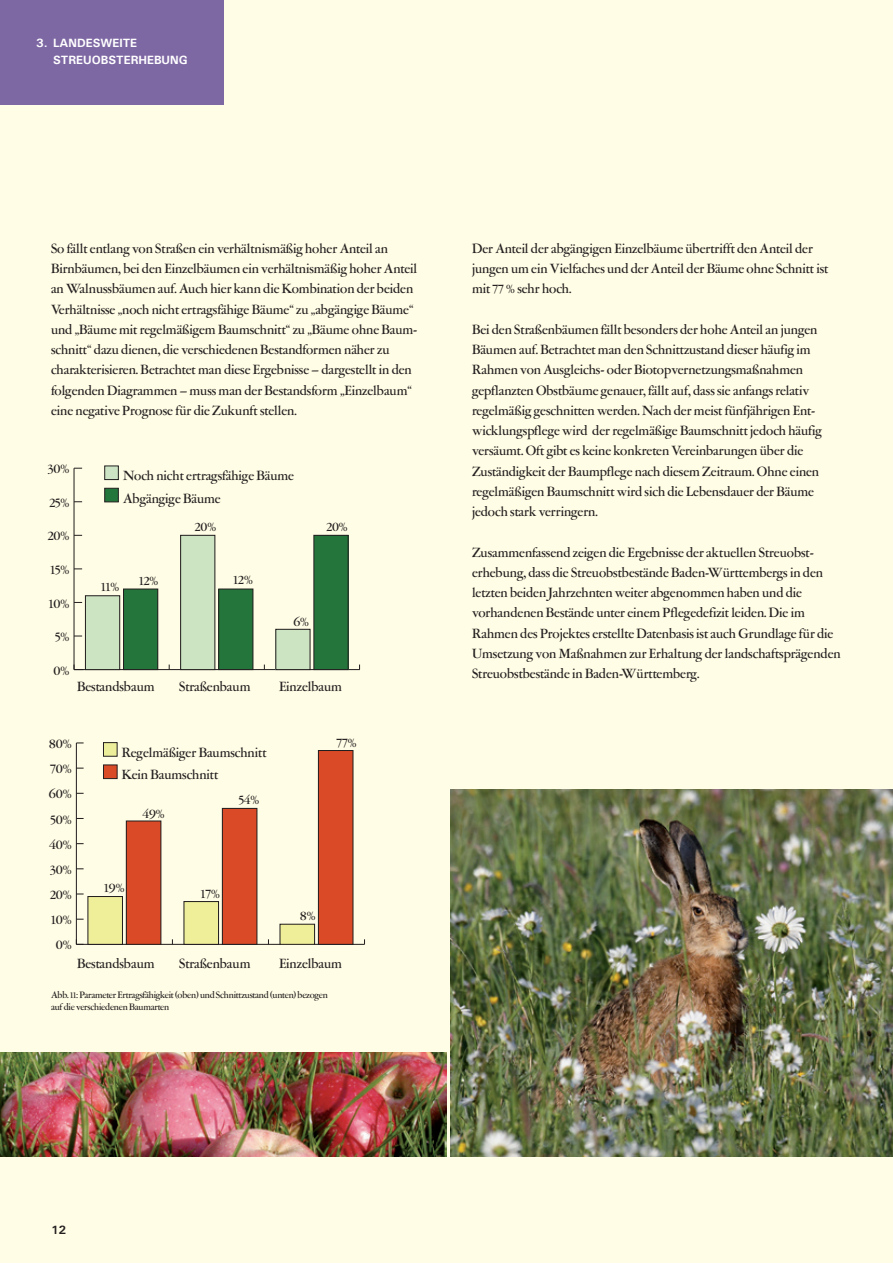
<style>
.page{position:relative;width:893px;height:1263px;background:#fffde5}
.page>*{position:absolute;margin:0;border:0;box-sizing:border-box;transform-origin:0 0}
.t1{font:500 15.3px "Garamont Amst SHOP";color:#231f20}
.t2{font:500 15px/20.2px "Garamont Amst SHOP";color:#231f20}
.t3{font:700 12px "Univers ATT";color:#fff}
.t4{font:700 12px "Univers ATT";color:#231f20}
.t5{font:500 10.5px/12.6px "Garamont Amst SHOP";letter-spacing:-.015em;color:#231f20}
</style>
<div class="page">
<div style="left:0;top:0;width:223px;height:104px;background:#7e68a4"></div>
<img style="left:0;top:1052px;width:446px;height:105px">
<img style="left:451px;top:790px;width:442px;height:367px">
<hr style="left:74px;top:669px;width:286px;height:1px;background:#231f20">
<hr style="left:74px;top:468px;width:1px;height:202px;background:#231f20">
<div style="left:124px;top:589px;width:34px;height:81px;background:#23753b"></div>
<div style="left:123px;top:588px;width:35px;height:82px;border:1px solid #231f20"></div>
<div style="left:219px;top:589px;width:34px;height:81px;background:#23753b"></div>
<div style="left:218px;top:588px;width:35px;height:82px;border:1px solid #231f20"></div>
<div style="left:314px;top:535px;width:34px;height:135px;background:#23753b"></div>
<div style="left:313px;top:535px;width:36px;height:135px;border:1px solid #231f20"></div>
<div style="left:85px;top:596px;width:35px;height:74px;background:#cce4c2"></div>
<div style="left:85px;top:595px;width:35px;height:75px;border:1px solid #231f20"></div>
<div style="left:181px;top:535px;width:34px;height:135px;background:#cce4c2"></div>
<div style="left:180px;top:535px;width:35px;height:135px;border:1px solid #231f20"></div>
<div style="left:276px;top:629px;width:34px;height:41px;background:#cce4c2"></div>
<div style="left:275px;top:629px;width:36px;height:41px;border:1px solid #231f20"></div>
<div style="left:104px;top:488px;width:15px;height:14px;background:#23763c;border:1px solid #231f20"></div>
<div style="left:105px;top:466px;width:13px;height:14px;background:#cce4c3"></div>
<div style="left:104px;top:466px;width:15px;height:14px;border:1px solid #231f20"></div>
<hr style="left:76px;top:944px;width:288px;height:1px;background:#231f20">
<hr style="left:76px;top:743px;width:1px;height:201px;background:#231f20">
<div style="left:126px;top:821px;width:35px;height:123px;background:#db4a26"></div>
<div style="left:126px;top:820px;width:35px;height:125px;border:1px solid #231f20"></div>
<div style="left:222px;top:808px;width:35px;height:136px;background:#db4a26"></div>
<div style="left:222px;top:808px;width:35px;height:137px;border:1px solid #231f20"></div>
<div style="left:318px;top:750px;width:35px;height:194px;background:#db4a26"></div>
<div style="left:318px;top:750px;width:35px;height:195px;border:1px solid #231f20"></div>
<div style="left:88px;top:896px;width:34px;height:48px;background:#efef9a"></div>
<div style="left:87px;top:896px;width:36px;height:49px;border:1px solid #231f20"></div>
<div style="left:184px;top:901px;width:35px;height:43px;background:#efef9a"></div>
<div style="left:183px;top:901px;width:36px;height:44px;border:1px solid #231f20"></div>
<div style="left:280px;top:924px;width:35px;height:20px;background:#efef9a"></div>
<div style="left:279px;top:924px;width:36px;height:21px;border:1px solid #231f20"></div>
<div style="left:103px;top:743px;width:14px;height:13px;background:#ecee9a"></div>
<div style="left:103px;top:742px;width:15px;height:15px;border:1px solid #231f20"></div>
<div style="left:103px;top:764px;width:15px;height:15px;background:#d94a26;border:1px solid #231f20"></div>
<p class="t3" style="left:36px;top:36px;width:33px">3. LANDES</p>
<p class="t3" style="left:100px;top:36px;width:19px">WEITE</p>
<p class="t3" style="left:53px;top:52px;width:16px">STRE</p>
<p class="t3" style="left:83px;top:52px;width:34px">UOBSTERHE</p>
<p class="t3" style="left:154px;top:52px;width:35px">BUNG</p>
<p class="t2" style="left:51px;top:239px;width:368px">So fällt entlang von Straßen ein verhältnismäßig hoher Anteil an Birnbäumen, bei den Einzelbäumen ein verhältnismäßig hoher Anteil an Walnussbäumen auf. Auch hier kann die Kombination der beiden Verhältnisse „noch nicht ertragsfähige Bäume“ zu „abgängige Bäume“ und „Bäume mit regelmäßigem Baumschnitt“ zu „Bäume ohne Baum&shy;schnitt“ dazu dienen, die verschiedenen Bestandformen näher zu charakterisieren. Betrachtet man diese Ergebnisse – dargestellt in den folgenden Diagrammen – muss man der Bestandsform „Einzelbaum“ eine negative Prognose für die Zukunft stellen.</p>
<p class="t1" style="left:48px;top:461px;width:23px">30%</p>
<p class="t1" style="left:51px;top:490px;width:23px">30%</p>
<p class="t1" style="left:49px;top:495px;width:22px">25%</p>
<p class="t1" style="left:53px;top:523px;width:22px">25%</p>
<p class="t1" style="left:48px;top:528px;width:23px">20%</p>
<p class="t1" style="left:51px;top:557px;width:23px">20%</p>
<p class="t1" style="left:50px;top:562px;width:21px">15%</p>
<p class="t1" style="left:54px;top:590px;width:21px">15%</p>
<p class="t1" style="left:49px;top:595px;width:22px">10%</p>
<p class="t1" style="left:52px;top:624px;width:22px">10%</p>
<p class="t1" style="left:55px;top:629px;width:16px">5%</p>
<p class="t1" style="left:58px;top:657px;width:16px">5%</p>
<p class="t1" style="left:54px;top:663px;width:17px">0%</p>
<p class="t2" style="left:123px;top:466px;width:172px">Noch nicht ertragsfähige Bäume</p>
<p class="t2" style="left:123px;top:489px;width:99px">Abgängige Bäume</p>
<p class="t2" style="left:101px;top:577px;width:20px">11%</p>
<p class="t2" style="left:139px;top:571px;width:21px">12%</p>
<p class="t2" style="left:195px;top:517px;width:23px">20%</p>
<p class="t2" style="left:234px;top:570px;width:21px">12%</p>
<p class="t2" style="left:293px;top:612px;width:17px">6%</p>
<p class="t2" style="left:326px;top:517px;width:23px">20%</p>
<p class="t2" style="left:77px;top:677px;width:79px">Bestandsbaum</p>
<p class="t2" style="left:179px;top:677px;width:73px">Straßenbaum</p>
<p class="t2" style="left:279px;top:677px;width:64px">Einzelbaum</p>
<p class="t1" style="left:47px;top:733px;width:23px">70%</p>
<p class="t1" style="left:49px;top:736px;width:24px">80%</p>
<p class="t1" style="left:46px;top:758px;width:25px">60%</p>
<p class="t1" style="left:50px;top:761px;width:23px">70%</p>
<p class="t1" style="left:47px;top:783px;width:23px">50%</p>
<p class="t1" style="left:49px;top:786px;width:25px">60%</p>
<p class="t1" style="left:46px;top:808px;width:24px">40%</p>
<p class="t1" style="left:50px;top:811px;width:23px">50%</p>
<p class="t1" style="left:47px;top:833px;width:23px">30%</p>
<p class="t1" style="left:49px;top:837px;width:24px">40%</p>
<p class="t1" style="left:47px;top:859px;width:23px">20%</p>
<p class="t1" style="left:50px;top:862px;width:23px">30%</p>
<p class="t1" style="left:48px;top:884px;width:22px">10%</p>
<p class="t1" style="left:50px;top:887px;width:23px">20%</p>
<p class="t1" style="left:53px;top:909px;width:17px">0%</p>
<p class="t1" style="left:51px;top:912px;width:22px">10%</p>
<p class="t1" style="left:56px;top:937px;width:17px">0%</p>
<p class="t2" style="left:122px;top:742px;width:146px;line-height:22.4px">Regelmäßiger Baumschnitt<br>Kein Baumschnitt</p>
<p class="t2" style="left:142px;top:804px;width:24px">49%</p>
<p class="t2" style="left:104px;top:878px;width:22px">19%</p>
<p class="t2" style="left:239px;top:790px;width:22px">54%</p>
<p class="t2" style="left:201px;top:884px;width:21px">17%</p>
<p class="t2" style="left:336px;top:733px;width:22px">77%</p>
<p class="t2" style="left:300px;top:906px;width:17px">8%</p>
<p class="t2" style="left:77px;top:954px;width:79px">Bestandsbaum</p>
<p class="t2" style="left:179px;top:954px;width:73px">Straßenbaum</p>
<p class="t2" style="left:279px;top:954px;width:64px">Einzelbaum</p>
<p class="t5" style="left:51px;top:989px;width:278px">Abb. 11: Parameter Ertragsfähigkeit (oben) und Schnittzustand (unten) bezogen auf die verschiedenen Baumarten</p>
<p class="t2" style="left:472px;top:239px;width:358px">Der Anteil der abgängigen Einzelbäume übertrifft den Anteil der jungen um ein Vielfaches und der Anteil der Bäume ohne Schnitt ist mit 77 % sehr hoch.</p>
<p class="t2" style="left:472px;top:320px;width:351px">Bei den Straßenbäumen fällt besonders der hohe Anteil an jungen Bäumen auf. Betrachtet man den Schnittzustand dieser häufig im Rahmen von Ausgleichs- oder Biotopvernetzungsmaßnahmen gepflanzten Obstbäume genauer, fällt auf, dass sie anfangs relativ regelmäßig geschnitten werden. Nach der meist fünfjährigen Ent&shy;wicklungspflege wird der regelmäßige Baumschnitt jedoch häufig versäumt. Oft gibt es keine konkreten Vereinbarungen über die Zuständigkeit der Baumpflege nach diesem Zeitraum. Ohne einen regelmäßigen Baumschnitt wird sich die Lebensdauer der Bäume jedoch stark verringern.</p>
<p class="t2" style="left:472px;top:543px;width:370px">Zusammenfassend zeigen die Ergebnisse der aktuellen Streuobst&shy;erhebung, dass die Streuobstbestände Baden-Württembergs in den letzten beiden Jahrzehnten weiter abgenommen haben und die vorhandenen Bestände unter einem Pflegedefizit leiden. Die im Rahmen des Projektes erstellte Datenbasis ist auch Grundlage für die Umsetzung von Maßnahmen zur Erhaltung der landschaftsprägenden Streuobstbestände in Baden-Württemberg.</p>
<p class="t4" style="left:51px;top:1222px;width:17px">12</p>
</div>
